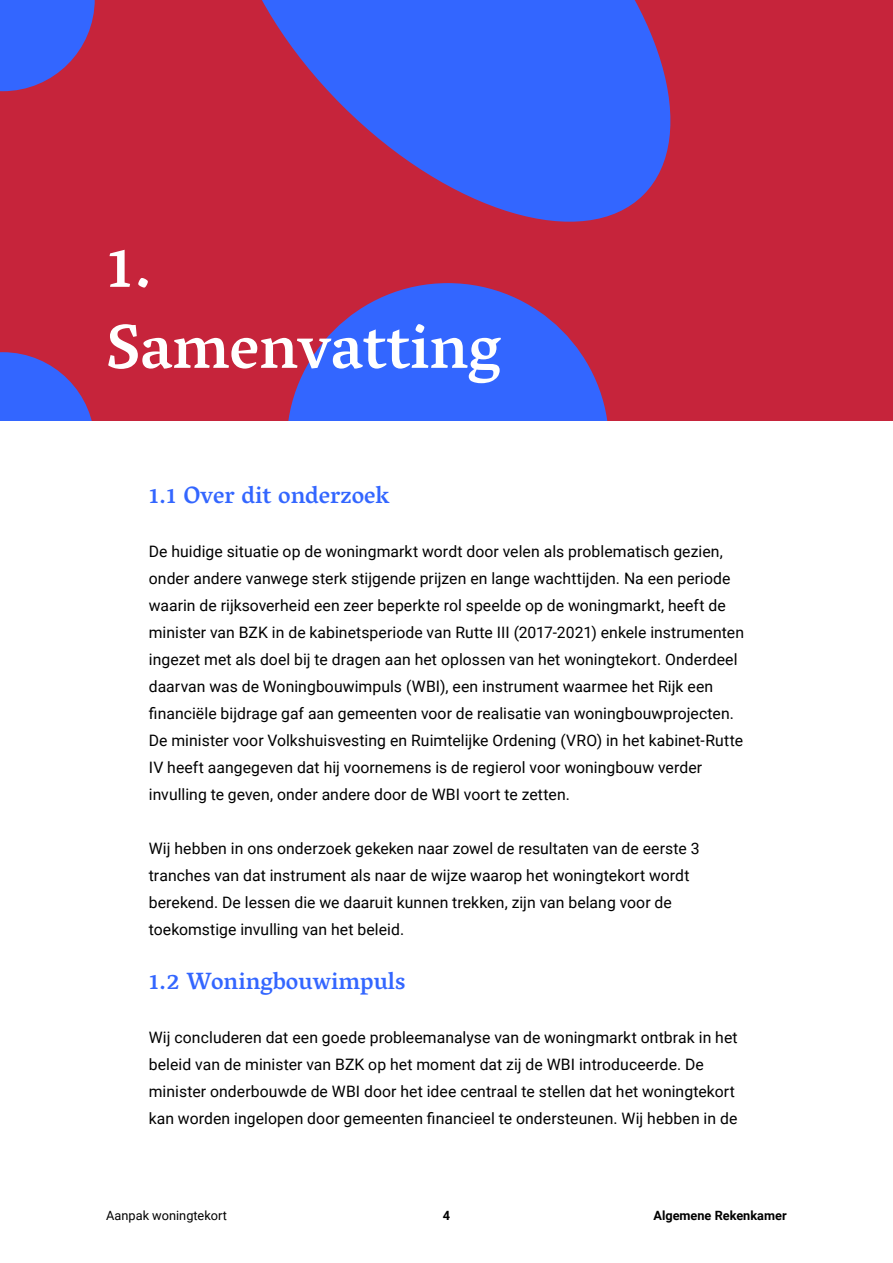
<style>
.page{position:relative;width:893px;height:1263px;background:#fff}
.page>*{position:absolute;margin:0;border:0;box-sizing:border-box;transform-origin:0 0}
.AR_02_Hoofdstuk_kop{font:500 63px/81px "Vesper Libre";color:#fff}
.AR_02_Paragraaf__h2{font:500 24px "Vesper Libre";color:#36f}
.AR_02_Broodtekst{font:15.75px/27px "Roboto";letter-spacing:.005em;color:#000}
.t1{font:700 12.75px "Roboto";color:#000}
.t2{font:12.75px "Roboto";color:#000}
</style>
<div class="page">
<div style="left:0;top:0;width:893px;height:421px;background:#c6243b"></div>
<svg style="left:0;top:0;width:95px;height:91px"></svg>
<svg style="left:0;top:352px;width:92px;height:69px"></svg>
<svg style="left:262px;top:0;width:409px;height:222px;fill:#36f"></svg>
<svg style="left:288px;top:283px;width:320px;height:138px"></svg>
<h1 class="AR_02_Hoofdstuk_kop" style="left:106px;top:225px;width:396px">1.<br>Samenvatting</h1>
<h2 class="AR_02_Paragraaf__h2" style="left:149px;top:480px;width:242px">1.1 Over dit onderzoek</h2>
<p class="AR_02_Broodtekst" style="left:149px;top:537px;width:597px">De huidige situatie op de woningmarkt wordt door velen als problematisch gezien, onder andere vanwege sterk stijgende prijzen en lange wachttijden. Na een periode waarin de rijksoverheid een zeer beperkte rol speelde op de woningmarkt, heeft de minister van BZK in de kabinetsperiode van Rutte III (2017-2021) enkele instrumenten ingezet met als doel bij te dragen aan het oplossen van het woningtekort. Onderdeel daarvan was de Woningbouwimpuls (WBI), een instrument waarmee het Rijk een financiële bijdrage gaf aan gemeenten voor de realisatie van woningbouwprojecten.<br>De minister voor Volkshuisvesting en Ruimtelijke Ordening (VRO) in het kabinet-Rutte IV heeft aangegeven dat hij voornemens is de regierol voor woningbouw verder invulling te geven, onder andere door de WBI voort te zetten.</p>
<p class="AR_02_Broodtekst" style="left:149px;top:834px;width:552px">Wij hebben in ons onderzoek gekeken naar zowel de resultaten van de eerste 3 tranches van dat instrument als naar de wijze waarop het woningtekort wordt berekend. De lessen die we daaruit kunnen trekken, zijn van belang voor de toekomstige invulling van het beleid.</p>
<h2 class="AR_02_Paragraaf__h2" style="left:149px;top:966px;width:258px">1.2 Woningbouwimpuls</h2>
<p class="AR_02_Broodtekst" style="left:149px;top:1023px;width:590px">Wij concluderen dat een goede probleemanalyse van de woningmarkt ontbrak in het beleid van de minister van BZK op het moment dat zij de WBI introduceerde. De minister onderbouwde de WBI door het idee centraal te stellen dat het woningtekort kan worden ingelopen door gemeenten financieel te ondersteunen. Wij hebben in de</p>
<p class="t2" style="left:106px;top:1207px;width:122px">Aanpak woningtekort</p>
<p class="t1" style="left:443px;top:1207px;width:9px">4</p>
<p class="t1" style="left:653px;top:1207px;width:135px">Algemene Rekenkamer</p>
</div>
